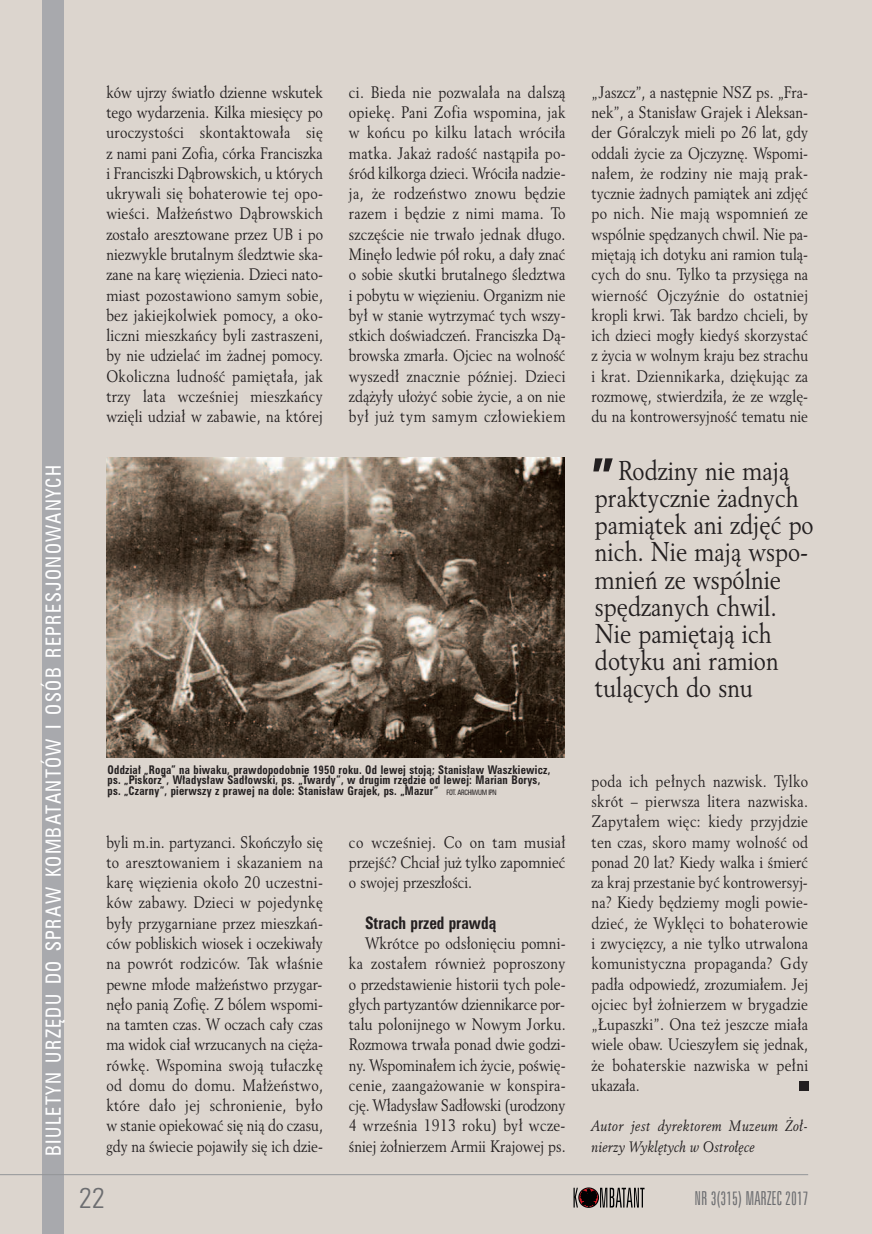
<style>
.page{position:relative;width:872px;height:1234px;background:#fff}
.page>*{position:absolute;margin:0;border:0;box-sizing:border-box;transform-origin:0 0}
.t1{font:67.8px "Zurich Cn EU Bold";color:#231f20;scale:.87 1}
.t2{font:28.5px "Zurich Lt Cn EU Normal";color:#6c6d70}
.t3{font:27px/27px "Revival 565 EU Normal";color:#231f20;scale:.87 1}
.t4{font:21px "Zurich Cn EU Normal";letter-spacing:.07em;color:#fff;scale:.92 1}
.t5{font:19.2px "Zurich Lt X Cn EU Normal";color:#6c6d70}
.t6{font:17.25px "Zurich Cn EU Bold";color:#231f20;scale:.9 1}
.t7{font:16.5px/20.2px "Revival 565 EU Normal";color:#231f20;text-align:justify;scale:.87 1}
.t8{font:15px/20.2px "Revival 565 EU Italic";letter-spacing:.005em;color:#231f20;scale:.87 1}
.t9{font:12px/10.5px "Zurich Cn EU Bold";letter-spacing:.025em;color:#231f20;scale:.9 1}
.s1{font-family:"Zurich Cn EU Normal";font-size:7.5px}
</style>
<div class="page">
<div style="left:0;top:0;width:872px;height:1233px;background:#dcd5ce"></div>
<svg style="left:573px;top:1187px;width:71px;height:20px"></svg>
<div style="left:43px;top:0;width:21px;height:1233px;background:#a8a9ad"></div>
<img style="left:106px;top:457px;width:458px;height:300px">
<div style="left:799px;top:1080px;width:9px;height:10px;background:#231f20"></div>
<hr style="left:0;top:1173px;width:808px;height:1px;background:#939598">
<p class="t4" style="left:41px;top:1155px;width:752px;rotate:-90deg">BIULETYN URZĘDU DO SPRAW KOMBATANTÓW I OSÓB REPRESJONOWANYCH</p>
<p class="t7" style="left:106px;top:83px;width:250px">ków ujrzy światło dzienne wskutek tego wydarzenia. Kilka miesięcy po uroczystości skontaktowała się z nami pani Zofia, córka Franciszka i Franciszki Dąbrowskich, u których ukrywali się bohaterowie tej opo&shy;wieści. Małżeństwo Dąbrowskich zostało aresztowane przez UB i po niezwykle brutalnym śledztwie ska&shy;zane na karę więzienia. Dzieci nato&shy;miast pozostawiono samym sobie, bez jakiejkolwiek pomocy, a oko&shy;liczni mieszkańcy byli zastraszeni, by nie udzielać im żadnej pomocy.<br>Okoliczna ludność pamiętała, jak trzy lata wcześniej mieszkańcy wzięli udział w zabawie, na której</p>
<p class="t7" style="left:349px;top:83px;width:250px">ci. Bieda nie pozwalała na dalszą opiekę. Pani Zofia wspomina, jak w końcu po kilku latach wróciła matka. Jakaż radość nastąpiła po&shy;śród kilkorga dzieci. Wróciła nadzie&shy;ja, że rodzeństwo znowu będzie razem i będzie z nimi mama. To szczęście nie trwało jednak długo.<br>Minęło ledwie pół roku, a dały znać o sobie skutki brutalnego śledztwa i pobytu w więzieniu. Organizm nie był w stanie wytrzymać tych wszy&shy;stkich doświadczeń. Franciszka Dą&shy;browska zmarła. Ojciec na wolność wyszedł znacznie później. Dzieci zdążyły ułożyć sobie życie, a on nie był już tym samym człowiekiem</p>
<p class="t7" style="left:591px;top:83px;width:250px">„Jaszcz”, a następnie NSZ ps. „Fra&shy;nek”, a Stanisław Grajek i Aleksan&shy;der Góralczyk mieli po 26 lat, gdy oddali życie za Ojczyznę. Wspomi&shy;nałem, że rodziny nie mają prak&shy;tycznie żadnych pamiątek ani zdjęć po nich. Nie mają wspomnień ze wspólnie spędzanych chwil. Nie pa&shy;miętają ich dotyku ani ramion tulą&shy;cych do snu. Tylko ta przysięga na wierność Ojczyźnie do ostatniej kropli krwi. Tak bardzo chcieli, by ich dzieci mogły kiedyś skorzystać z życia w wolnym kraju bez strachu i krat. Dziennikarka, dziękując za rozmowę, stwierdziła, że ze wzglę&shy;du na kontrowersyjność tematu nie</p>
<h1 class="t1" style="left:591px;top:441px;width:28px">”</h1>
<h3 class="t3" style="left:595px;top:458px;width:253px;text-indent:23px">Rodziny nie mają praktycznie żadnych pamiątek ani zdjęć po nich. Nie mają wspo&shy;mnień ze wspólnie spędzanych chwil.<br>Nie pamiętają ich dotyku ani ramion tulących do snu</h3>
<p class="t9" style="left:107px;top:764px;width:494px">Oddział „Roga” na biwaku, prawdopodobnie 1950 roku. Od lewej stoją; Stanisław Waszkiewicz, ps. „Piskorz”, Władysław Sadłowski, ps. „Twardy”, w drugim rzędzie od lewej: Marian Borys, ps. „Czarny”, pierwszy z prawej na dole: Stanisław Grajek, ps. „Mazur” <span class="s1">FOT. ARCHIWUM IPN</span></p>
<p class="t7" style="left:106px;top:832px;width:250px">byli m.in. partyzanci. Skończyło się to aresztowaniem i skazaniem na karę więzienia około 20 uczestni&shy;ków zabawy. Dzieci w pojedynkę były przygarniane przez mieszkań&shy;ców pobliskich wiosek i oczekiwały na powrót rodziców. Tak właśnie pewne młode małżeństwo przygar&shy;nęło panią Zofię. Z bólem wspomi&shy;na tamten czas. W oczach cały czas ma widok ciał wrzucanych na cięża&shy;rówkę. Wspomina swoją tułaczkę od domu do domu. Małżeństwo, które dało jej schronienie, było w stanie opiekować się nią do czasu, gdy na świecie pojawiły się ich dzie-</p>
<p class="t7" style="left:349px;top:832px;width:250px">co wcześniej. Co on tam musiał przejść? Chciał już tylko zapomnieć o swojej przeszłości.</p>
<p class="t6" style="left:365px;top:911px;width:147px">Strach przed prawdą</p>
<p class="t7" style="left:349px;top:933px;width:251px;text-indent:16px">Wkrótce po odsłonięciu pomni&shy;ka zostałem również poproszony o przedstawienie historii tych pole&shy;głych partyzantów dziennikarce por&shy;talu polonijnego w Nowym Jorku.<br>Rozmowa trwała ponad dwie godzi&shy;ny. Wspominałem ich życie, poświę&shy;cenie, zaangażowanie w konspira&shy;cję. Władysław Sadłowski (urodzony 4 września 1913 roku) był wcze&shy;śniej żołnierzem Armii Krajowej ps.</p>
<p class="t7" style="left:591px;top:771px;width:250px">poda ich pełnych nazwisk. Tylko skrót – pierwsza litera nazwiska.<br>Zapytałem więc: kiedy przyjdzie ten czas, skoro mamy wolność od ponad 20 lat? Kiedy walka i śmierć za kraj przestanie być kontrowersyj&shy;na? Kiedy będziemy mogli powie&shy;dzieć, że Wyklęci to bohaterowie i zwycięzcy, a nie tylko utrwalona komunistyczna propaganda? Gdy padła odpowiedź, zrozumiałem. Jej ojciec był żołnierzem w brygadzie „Łupaszki”. Ona też jeszcze miała wiele obaw. Ucieszyłem się jednak, że bohaterskie nazwiska w pełni ukazała.</p>
<p class="t8" style="left:591px;top:1116px;width:250px">Autor jest dyrektorem Muzeum Żoł&shy;nierzy Wyklętych w Ostrołęce</p>
<h2 class="t2" style="left:79px;top:1179px;width:28px">22</h2>
<p class="t5" style="left:694px;top:1186px;width:116px">NR 3(315) MARZEC 2017</p>
</div>
